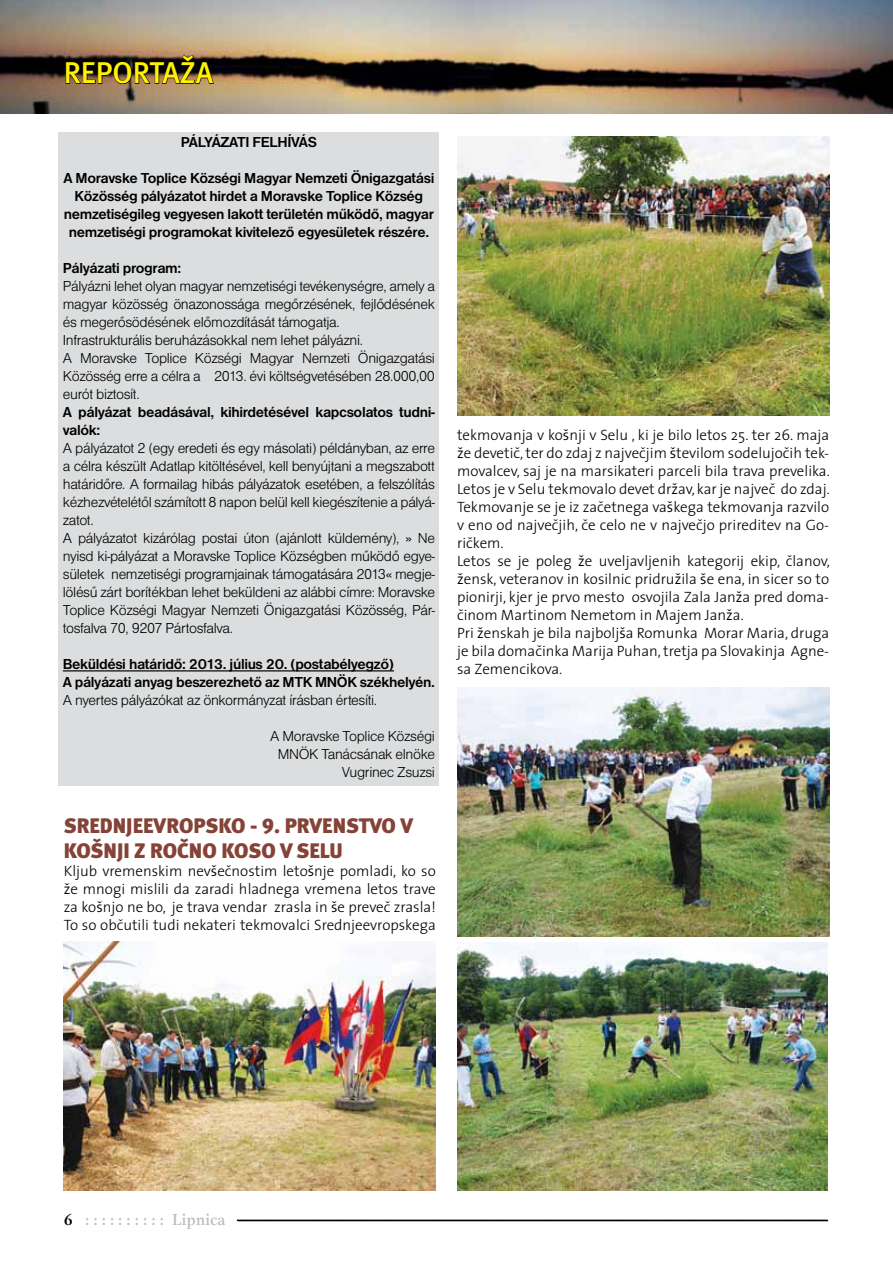
<style>
.page{position:relative;width:893px;height:1263px;background:#fff}
.page>*{position:absolute;margin:0;border:0;box-sizing:border-box;transform-origin:0 0}
.t1{font:30px "Meta Medium CE";color:#fff200}
.t2{font:21px/25.2px "Meta Black CELF";color:#854337}
.t3{font:500 16.5px "Gamma Itc TEE";color:#bcbec0}
.t4{font:15px/18px "Nimbus San DEE Ligh";letter-spacing:-.025em;color:#000}
.t5{font:300 15px/18px "The Sans OT";color:#000;text-align:justify}
.t6{font:700 15px/18px "Nimbus San DEE";letter-spacing:-.025em;color:#000}
.s1{color:#000}
</style>
<div class="page">
<img style="left:0;top:0;width:893px;height:114px">
<svg style="left:237px;top:1219px;width:591px;height:2px"></svg>
<svg style="left:65px;top:55px;width:149px;height:29px;background:#35261f"></svg>
<div style="left:59px;top:132px;width:380px;height:653px;background:#dcddde"></div>
<img style="left:64px;top:942px;width:371px;height:249px">
<img style="left:457px;top:136px;width:372px;height:280px">
<img style="left:457px;top:687px;width:372px;height:249px">
<img style="left:457px;top:943px;width:370px;height:248px">
<hr style="left:63px;top:670px;width:331px;height:1px;background:#000">
<h1 class="t1" style="left:64px;top:54px;width:67px">REPORTA</h1>
<h1 class="t1" style="left:180px;top:54px;width:35px">ŽA</h1>
<p class="t6" style="left:181px;top:133px;width:138px">PÁLYÁZATI FELHÍVÁS</p>
<p class="t6" style="left:64px;top:169px;width:372px;text-align:center">A Moravske Toplice Községi Magyar Nemzeti Önigazgatási Közösség pályázatot hirdet a Moravske Toplice Község nemzetiségileg vegyesen lakott területén működő, magyar nemzetiségi programokat kivitelező egyesületek részére.</p>
<p class="t6" style="left:63px;top:259px;width:120px">Pályázati program:</p>
<p class="t4" style="left:63px;top:278px;width:374px">Pályázni lehet olyan magyar nemzetiségi tevékenységre, amely a magyar közösség önazonossága megőrzésének, fejlődésének és megerősödésének előmozdítását támogatja.<br>Infrastrukturális beruházásokkal nem lehet pályázni.<br>A Moravske Toplice Községi Magyar Nemzeti Önigazgatási Közösség erre a célra a 2013. évi költségvetésében 28.000,00 eurót biztosít.</p>
<p class="t6" style="left:63px;top:403px;width:374px">A pályázat beadásával, kihirdetésével kapcsolatos tudni&shy;valók:</p>
<p class="t4" style="left:63px;top:440px;width:374px">A pályázatot 2 (egy eredeti és egy másolati) példányban, az erre a célra készült Adatlap kitöltésével, kell benyújtani a megszabott határidőre. A formailag hibás pályázatok esetében, a felszólítás kézhezvételétől számított 8 napon belül kell kiegészítenie a pályá&shy;zatot.<br>A pályázatot kizárólag postai úton (ajánlott küldemény), » Ne nyisd ki-pályázat a Moravske Toplice Községben működő egye&shy;sületek nemzetiségi programjainak támogatására 2013« megje&shy;lölésű zárt borítékban lehet beküldeni az alábbi címre: Moravske Toplice Községi Magyar Nemzeti Önigazgatási Közösség, Pár&shy;tosfalva 70, 9207 Pártosfalva.</p>
<p class="t6" style="left:63px;top:655px;width:374px">Beküldési határidő: 2013. július 20. (postabélyegző)<br>A pályázati anyag beszerezhető az MTK MNÖK székhelyén.</p>
<p class="t4" style="left:63px;top:692px;width:316px">A nyertes pályázókat az önkormányzat írásban értesíti.</p>
<p class="t4" style="left:270px;top:728px;width:166px;text-align:right">A Moravske Toplice Községi<br>MNÖK Tanácsának elnöke<br>Vugrinec Zsuzsi</p>
<h2 class="t2" style="left:64px;top:813px;width:351px">SREDNJEEVROPSKO - 9. PRVENSTVO V<br>KOŠNJI Z ROČNO KOSO V SELU</h2>
<p class="t5" style="left:64px;top:861px;width:374px">Kljub vremenskim nevšečnostim letošnje pomladi, ko so že mnogi mislili da zaradi hladnega vremena letos trave za košnjo ne bo, je trava vendar zrasla in še preveč zrasla!<br>To so občutili tudi nekateri tekmovalci Srednjeevropskega</p>
<p class="t5" style="left:457px;top:426px;width:374px;text-align:left">tekmovanja v košnji v Selu , ki je bilo letos 25. ter 26. maja že devetič, ter do zdaj z največjim številom sodelujočih tek&shy;movalcev, saj je na marsikateri parceli bila trava prevelika.<br>Letos je v Selu tekmovalo devet držav, kar je največ do zdaj.<br>Tekmovanje se je iz začetnega vaškega tekmovanja razvilo v eno od največjih, če celo ne v največjo prireditev na Go&shy;ričkem.<br>Letos se je poleg že uveljavljenih kategorij ekip, članov, žensk, veteranov in kosilnic pridružila še ena, in sicer so to pionirji, kjer je prvo mesto osvojila Zala Janža pred doma&shy;činom Martinom Nemetom in Majem Janža.<br>Pri ženskah je bila najboljša Romunka Morar Maria, druga je bila domačinka Marija Puhan, tretja pa Slovakinja Agne&shy;sa Zemencikova.</p>
<p class="t3" style="left:64px;top:1209px;width:163px"><span class="s1">6</span> : : : : : : : : : : Lipnica</p>
</div>
